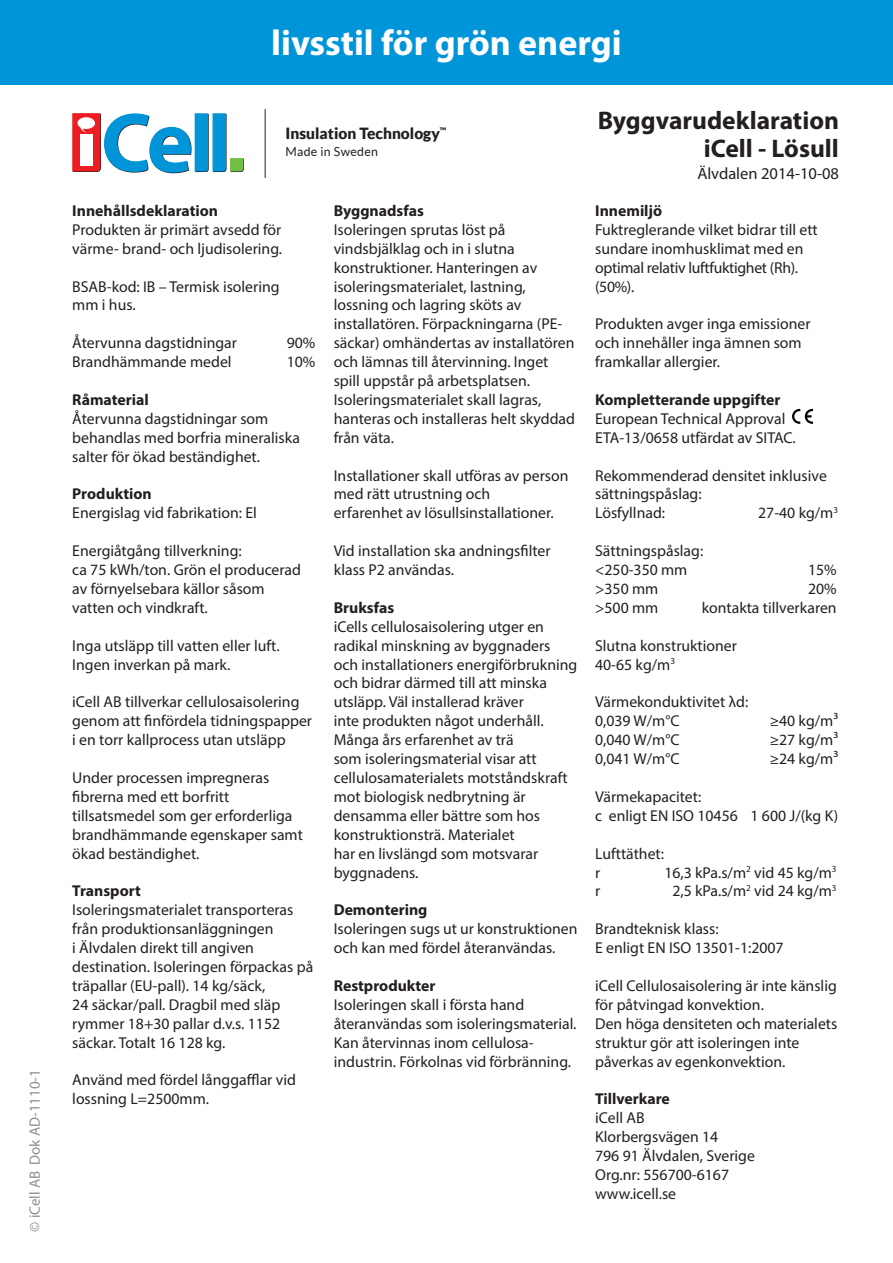
<style>
.page{position:relative;width:893px;height:1263px;background:#fff}
.page>*{position:absolute;margin:0;border:0;box-sizing:border-box;transform-origin:0 0}
.t1{font:700 36px "Myriad Pro";color:#fff}
.t2{font:700 25.5px/28.5px "Myriad Pro";color:#231f20;text-align:right}
.t3{font:16.5px "Myriad Pro";color:#231f20}
.t4{font:15.75px/18.9px "Myriad Pro";color:#231f20}
.t5{font:700 15.75px "Myriad Pro";color:#231f20}
.t6{font:900 15.45px "Lato";color:#231f20}
.t7{font:15px "Myriad Pro";color:#231f20}
.t8{font:12.3px "Lato";letter-spacing:.025em;color:#231f20}
</style>
<div class="page">
<div style="left:0;top:0;width:893px;height:84px;background:#0095d9"></div>
<svg style="left:72px;top:113px;width:172px;height:60px"></svg>
<svg style="left:792px;top:409px;width:21px;height:15px"></svg>
<hr style="left:265px;top:109px;width:1px;height:69px;background:#231f20">
<p class="t7" style="left:26px;top:1231px;width:164px;rotate:-90deg">© iCell AB Dok AD-1110-1</p>
<h1 class="t1" style="left:271px;top:19px;width:352px">livsstil för grön energi</h1>
<p class="t6" style="left:285px;top:124px;width:162px">Insulation Technology<sup>™</sup></p>
<p class="t8" style="left:285px;top:144px;width:94px">Made in Sweden</p>
<p class="t5" style="left:72px;top:200px;width:147px">Innehållsdeklaration</p>
<p class="t4" style="left:72px;top:220px;width:211px">Produkten är primärt avsedd för värme- brand- och ljudisolering.</p>
<p class="t4" style="left:72px;top:277px;width:209px">BSAB-kod: IB – Termisk isolering mm i hus.</p>
<p class="t4" style="left:72px;top:333px;width:166px">Återvunna dagstidningar</p>
<p class="t4" style="left:287px;top:333px;width:30px">90%</p>
<p class="t4" style="left:72px;top:352px;width:161px">Brandhämmande medel</p>
<p class="t4" style="left:287px;top:352px;width:30px">10%</p>
<p class="t5" style="left:72px;top:389px;width:78px">Råmaterial</p>
<p class="t4" style="left:72px;top:409px;width:229px">Återvunna dagstidningar som behandlas med borfria mineraliska salter för ökad beständighet.</p>
<p class="t5" style="left:72px;top:484px;width:81px">Produktion</p>
<p class="t4" style="left:72px;top:503px;width:186px">Energislag vid fabrikation: El</p>
<p class="t4" style="left:72px;top:541px;width:230px">Energiåtgång tillverkning:<br>ca 75 kWh/ton. Grön el producerad av förnyelsebara källor såsom vatten och vindkraft.</p>
<p class="t4" style="left:72px;top:636px;width:209px">Inga utsläpp till vatten eller luft.<br>Ingen inverkan på mark.</p>
<p class="t4" style="left:72px;top:692px;width:241px">iCell AB tillverkar cellulosaisolering genom att finfördela tidningspapper i en torr kallprocess utan utsläpp</p>
<p class="t4" style="left:72px;top:768px;width:232px">Under processen impregneras fibrerna med ett borfritt tillsatsmedel som ger erforderliga brandhämmande egenskaper samt ökad beständighet.</p>
<p class="t5" style="left:72px;top:881px;width:70px">Transport</p>
<p class="t4" style="left:72px;top:900px;width:242px">Isoleringsmaterialet transporteras från produktionsanläggningen<br>i Älvdalen direkt till angiven destination. Isoleringen förpackas på träpallar (EU-pall). 14 kg/säck,<br>24 säckar/pall. Dragbil med släp rymmer 18+30 pallar d.v.s. 1152 säckar. Totalt 16 128 kg.</p>
<p class="t4" style="left:72px;top:1070px;width:225px">Använd med fördel långgafflar vid lossning L=2500mm.</p>
<p class="t5" style="left:334px;top:200px;width:92px">Byggnadsfas</p>
<p class="t4" style="left:334px;top:220px;width:243px">Isoleringen sprutas löst på vindsbjälklag och in i slutna konstruktioner. Hanteringen av isoleringsmaterialet, lastning, lossning och lagring sköts av installatören. Förpackningarna (PE&shy;säckar) omhändertas av installatören och lämnas till återvinning. Inget spill uppstår på arbetsplatsen.<br>Isoleringsmaterialet skall lagras, hanteras och installeras helt skyddad från väta.</p>
<p class="t4" style="left:334px;top:466px;width:236px">Installationer skall utföras av person med rätt utrustning och<br>erfarenhet av lösullsinstallationer.</p>
<p class="t4" style="left:334px;top:541px;width:218px">Vid installation ska andningsfilter klass P2 användas.</p>
<p class="t5" style="left:334px;top:597px;width:62px">Bruksfas</p>
<p class="t4" style="left:334px;top:617px;width:245px">iCells cellulosaisolering utger en radikal minskning av byggnaders och installationers energiförbrukning och bidrar därmed till att minska utsläpp. Väl installerad kräver<br>inte produkten något underhåll.<br>Många års erfarenhet av trä<br>som isoleringsmaterial visar att cellulosamaterialets motståndskraft mot biologisk nedbrytning är densamma eller bättre som hos konstruktionsträ. Materialet<br>har en livslängd som motsvarar byggnadens.</p>
<p class="t5" style="left:334px;top:900px;width:95px">Demontering</p>
<p class="t4" style="left:334px;top:919px;width:245px">Isoleringen sugs ut ur konstruktionen och kan med fördel återanvändas.</p>
<p class="t5" style="left:334px;top:975px;width:103px">Restprodukter</p>
<p class="t4" style="left:334px;top:995px;width:244px">Isoleringen skall i första hand återanvändas som isoleringsmaterial.<br>Kan återvinnas inom cellulosa&shy;industrin. Förkolnas vid förbränning.</p>
<h2 class="t2" style="left:598px;top:105px;width:243px">Byggvarudeklaration iCell - Lösull</h2>
<p class="t3" style="left:697px;top:164px;width:143px">Älvdalen 2014-10-08</p>
<p class="t5" style="left:595px;top:200px;width:69px">Innemiljö</p>
<p class="t4" style="left:595px;top:220px;width:224px">Fuktreglerande vilket bidrar till ett sundare inomhusklimat med en optimal relativ luftfuktighet (Rh). (50%).</p>
<p class="t4" style="left:595px;top:314px;width:217px">Produkten avger inga emissioner och innehåller inga ämnen som framkallar allergier.</p>
<p class="t5" style="left:595px;top:389px;width:187px">Kompletterande uppgifter</p>
<p class="t4" style="left:595px;top:409px;width:202px">European Technical Approval<br>ETA-13/0658 utfärdat av SITAC.</p>
<p class="t4" style="left:595px;top:466px;width:233px">Rekommenderad densitet inklusive sättningspåslag:<br>Lösfyllnad:</p>
<p class="t4" style="left:758px;top:503px;width:81px">27-40 kg/m<sup>3</sup></p>
<p class="t4" style="left:595px;top:541px;width:110px">Sättningspåslag: &lt;250-350 mm</p>
<p class="t4" style="left:808px;top:560px;width:30px">15%</p>
<p class="t4" style="left:595px;top:579px;width:65px">&gt;350 mm</p>
<p class="t4" style="left:808px;top:579px;width:30px">20%</p>
<p class="t4" style="left:595px;top:598px;width:65px">&gt;500 mm</p>
<p class="t4" style="left:702px;top:598px;width:136px">kontakta tillverkaren</p>
<p class="t4" style="left:595px;top:636px;width:143px">Slutna konstruktioner<br>40-65 kg/m<sup>3</sup></p>
<p class="t4" style="left:595px;top:692px;width:155px">Värmekonduktivitet λd:<br>0,039 W/m°C</p>
<p class="t4" style="left:770px;top:711px;width:70px">≥40 kg/m³</p>
<p class="t4" style="left:595px;top:730px;width:86px">0,040 W/m°C</p>
<p class="t4" style="left:770px;top:730px;width:70px">≥27 kg/m³</p>
<p class="t4" style="left:595px;top:749px;width:86px">0,041 W/m°C</p>
<p class="t4" style="left:770px;top:749px;width:70px">≥24 kg/m³</p>
<p class="t4" style="left:595px;top:787px;width:245px">Värmekapacitet:<br>c enligt EN ISO 10456 1 600 J/(kg K)</p>
<p class="t4" style="left:595px;top:844px;width:70px">Lufttäthet: r</p>
<p class="t4" style="left:664px;top:862px;width:174px">16,3 kPa.s/m<sup>2</sup> vid 45 kg/m<sup>3</sup></p>
<p class="t4" style="left:595px;top:881px;width:7px">r</p>
<p class="t4" style="left:672px;top:881px;width:166px">2,5 kPa.s/m<sup>2</sup> vid 24 kg/m<sup>3</sup></p>
<p class="t4" style="left:595px;top:919px;width:190px">Brandteknisk klass:<br>E enligt EN ISO 13501-1:2007</p>
<p class="t4" style="left:595px;top:976px;width:244px">iCell Cellulosaisolering är inte känslig för påtvingad konvektion.<br>Den höga densiteten och materialets struktur gör att isoleringen inte påverkas av egenkonvektion.</p>
<p class="t5" style="left:595px;top:1089px;width:76px">Tillverkare</p>
<p class="t4" style="left:595px;top:1108px;width:161px">iCell AB<br>Klorbergsvägen 14<br>796 91 Älvdalen, Sverige<br>Org.nr: 556700-6167 www.icell.se</p>
</div>
